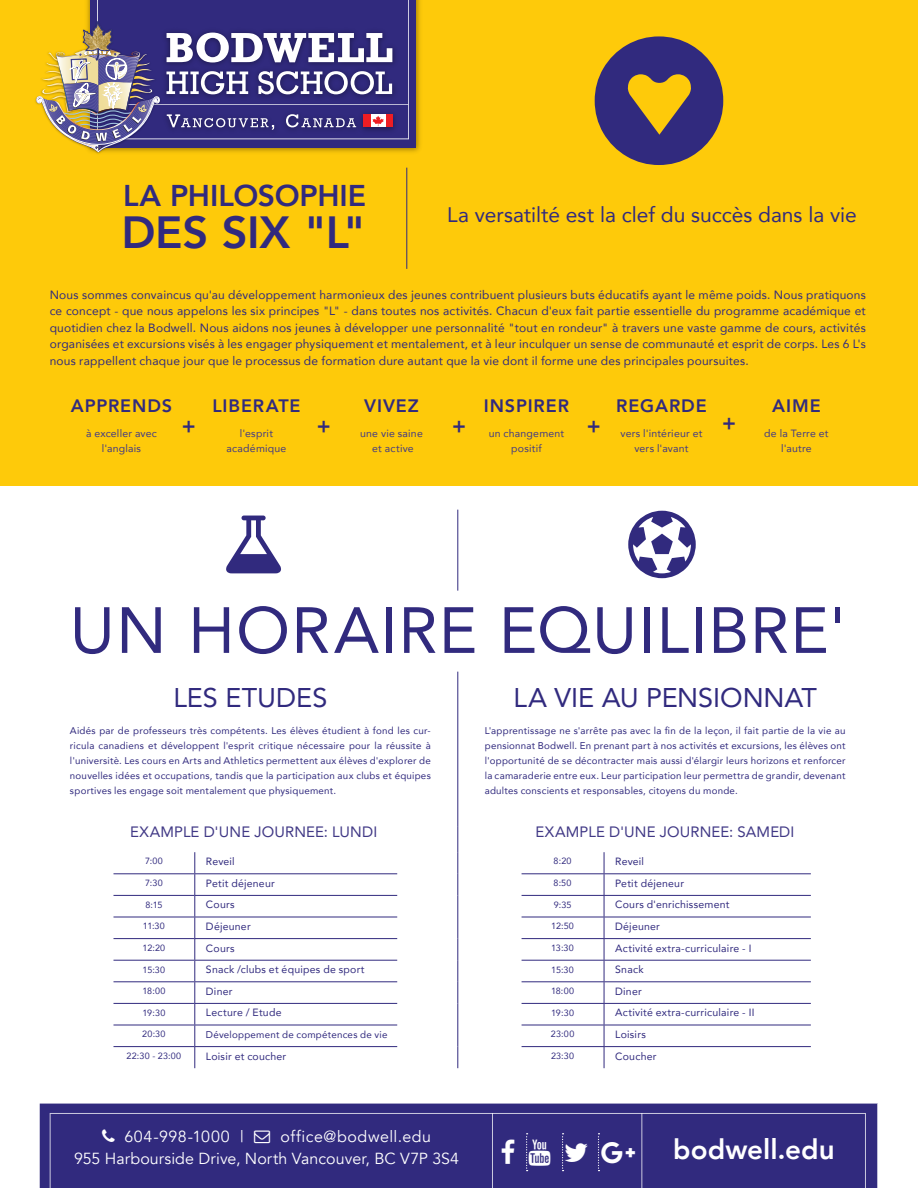
<style>
.page{position:relative;width:918px;height:1188px;background:#fff}
.page>*{position:absolute;margin:0;border:0;box-sizing:border-box;transform-origin:0 0}
.t1{font:64.5px "Avenir";letter-spacing:.02em;color:#312a7e}
.t2{font:800 45px "Avenir";letter-spacing:-.005em;color:#312a7e}
.t3{font:800 30px "Avenir";color:#312a7e}
.t4{font:800 27.75px "Avenir";color:#fff}
.t5{font:27px "Avenir";color:#312a7e}
.t6{font:21px "Avenir";color:#312a7e}
.t7{font:800 21px "Avenir";color:#312a7e}
.t8{font:800 18px "Avenir";letter-spacing:.05em;color:#312a7e}
.t9{font:16.05px/21.8px "Avenir";letter-spacing:.01em;color:#fff}
.t10{font:16.05px "Avenir";letter-spacing:.04em;color:#fff}
.t11{font:15px "Avenir";letter-spacing:.01em;color:#413986}
.t12{font:12px/16.5px "Avenir";letter-spacing:.015em;color:#312a7e;text-align:justify}
.t13{font:10.5px "Avenir";letter-spacing:.02em;color:#312a7e}
.t14{font:10.5px/15px "Avenir";letter-spacing:.02em;color:#413986;text-align:center}
.t15{font:9.75px/15px "Avenir";letter-spacing:.025em;color:#312a7e;text-align:justify}
.t16{font:9px "Avenir";letter-spacing:.025em;color:#312a7e}
</style>
<div class="page">
<div style="left:0;top:0;width:918px;height:486px;background:#feca0a"></div>
<div style="left:40px;top:1104px;width:837px;height:84px;background:#312a7e"></div>
<div style="left:50px;top:1113px;width:816px;height:75px;background:#312a7e"></div>
<hr style="left:492px;top:1113px;width:1px;height:75px;background:#fff">
<hr style="left:641px;top:1113px;width:1px;height:75px;background:#fff">
<img style="left:163px;top:0;width:257px;height:153px">
<div style="left:90px;top:0;width:326px;height:147px;background:#312a7e"></div>
<img style="left:35px;top:98px;width:128px;height:56px">
<svg style="left:36px;top:0;width:373px;height:152px"></svg>
<hr style="left:406px;top:168px;width:1px;height:101px;background:#312a7e">
<hr style="left:457px;top:510px;width:1px;height:81px;background:#312a7e">
<hr style="left:457px;top:672px;width:1px;height:155px;background:#312a7e">
<svg style="left:457px;top:827px;width:1px;height:241px"></svg>
<hr style="left:113px;top:873px;width:82px;height:1px;background:#312a7e">
<hr style="left:195px;top:873px;width:202px;height:1px;background:#312a7e">
<hr style="left:522px;top:873px;width:82px;height:1px;background:#312a7e">
<hr style="left:604px;top:873px;width:207px;height:1px;background:#312a7e">
<hr style="left:113px;top:895px;width:82px;height:1px;background:#312a7e">
<hr style="left:195px;top:895px;width:202px;height:1px;background:#312a7e">
<hr style="left:522px;top:895px;width:82px;height:1px;background:#312a7e">
<hr style="left:604px;top:895px;width:207px;height:1px;background:#312a7e">
<hr style="left:113px;top:917px;width:82px;height:1px;background:#312a7e">
<hr style="left:195px;top:917px;width:202px;height:1px;background:#312a7e">
<hr style="left:522px;top:917px;width:82px;height:1px;background:#312a7e">
<hr style="left:604px;top:917px;width:207px;height:1px;background:#312a7e">
<hr style="left:113px;top:938px;width:82px;height:1px;background:#312a7e">
<hr style="left:195px;top:938px;width:202px;height:1px;background:#312a7e">
<hr style="left:522px;top:938px;width:82px;height:1px;background:#312a7e">
<hr style="left:604px;top:938px;width:207px;height:1px;background:#312a7e">
<hr style="left:113px;top:960px;width:82px;height:1px;background:#312a7e">
<hr style="left:195px;top:960px;width:202px;height:1px;background:#312a7e">
<hr style="left:522px;top:960px;width:82px;height:1px;background:#312a7e">
<hr style="left:604px;top:960px;width:207px;height:1px;background:#312a7e">
<hr style="left:113px;top:981px;width:82px;height:1px;background:#312a7e">
<hr style="left:195px;top:981px;width:202px;height:1px;background:#312a7e">
<hr style="left:522px;top:981px;width:82px;height:1px;background:#312a7e">
<hr style="left:604px;top:981px;width:207px;height:1px;background:#312a7e">
<hr style="left:113px;top:1003px;width:82px;height:1px;background:#312a7e">
<hr style="left:195px;top:1003px;width:202px;height:1px;background:#312a7e">
<hr style="left:522px;top:1003px;width:82px;height:1px;background:#312a7e">
<hr style="left:604px;top:1003px;width:207px;height:1px;background:#312a7e">
<hr style="left:113px;top:1025px;width:82px;height:1px;background:#312a7e">
<hr style="left:195px;top:1025px;width:202px;height:1px;background:#312a7e">
<hr style="left:522px;top:1025px;width:82px;height:1px;background:#312a7e">
<hr style="left:604px;top:1025px;width:207px;height:1px;background:#312a7e">
<hr style="left:113px;top:1046px;width:82px;height:1px;background:#312a7e">
<hr style="left:195px;top:1046px;width:202px;height:1px;background:#312a7e">
<hr style="left:522px;top:1046px;width:82px;height:1px;background:#312a7e">
<hr style="left:604px;top:1046px;width:207px;height:1px;background:#312a7e">
<svg style="left:194px;top:852px;width:1px;height:216px"></svg>
<svg style="left:604px;top:852px;width:1px;height:216px"></svg>
<svg style="left:102px;top:1129px;width:13px;height:13px"></svg>
<svg style="left:254px;top:1130px;width:16px;height:13px"></svg>
<svg style="left:502px;top:1139px;width:13px;height:25px"></svg>
<svg style="left:526px;top:1133px;width:25px;height:38px"></svg>
<svg style="left:562px;top:1133px;width:26px;height:38px"></svg>
<svg style="left:598px;top:1133px;width:37px;height:38px"></svg>
<h3 class="t3" style="left:123px;top:172px;width:245px">LA PHILOSOPHIE</h3>
<h2 class="t2" style="left:121px;top:197px;width:246px">DES SIX "L"</h2>
<h3 class="t6" style="left:447px;top:198px;width:411px">La versatilté est la clef du succès dans la vie</h3>
<p class="t12" style="left:50px;top:286px;width:818px">Nous sommes convaincus qu'au développement harmonieux des jeunes contribuent plusieurs buts éducatifs ayant le même poids. Nous pratiquons ce concept - que nous appelons les six principes "L" - dans toutes nos activités. Chacun d'eux fait partie essentielle du programme académique et quotidien chez la Bodwell. Nous aidons nos jeunes à développer une personnalité "tout en rondeur" à travers une vaste gamme de cours, activités organisées et excursions visés à les engager physiquement et mentalement, et à leur inculquer un sense de communauté et esprit de corps. Les 6 L's nous rappellent chaque jour que le processus de formation dure autant que la vie dont il forme une des principales poursuites.</p>
<h3 class="t8" style="left:71px;top:392px;width:103px">APPRENDS</h3>
<h3 class="t8" style="left:212px;top:392px;width:90px">LIBERATE</h3>
<h3 class="t8" style="left:364px;top:392px;width:56px">VIVEZ</h3>
<h3 class="t8" style="left:484px;top:392px;width:87px">INSPIRER</h3>
<h3 class="t8" style="left:616px;top:392px;width:92px">REGARDE</h3>
<h3 class="t8" style="left:772px;top:392px;width:50px">AIME</h3>
<p class="t14" style="left:86px;top:425px;width:72px">à exceller avec l'anglais</p>
<p class="t14" style="left:227px;top:425px;width:61px">l'esprit académique</p>
<p class="t14" style="left:360px;top:425px;width:64px">une vie saine et active</p>
<p class="t14" style="left:489px;top:425px;width:77px">un changement positif</p>
<p class="t14" style="left:620px;top:425px;width:84px">vers l'intérieur et vers l'avant</p>
<p class="t14" style="left:764px;top:425px;width:66px">de la Terre et l'autre</p>
<h3 class="t7" style="left:182px;top:409px;width:15px">+</h3>
<h3 class="t7" style="left:317px;top:409px;width:15px">+</h3>
<h3 class="t7" style="left:452px;top:409px;width:15px">+</h3>
<h3 class="t7" style="left:587px;top:409px;width:15px">+</h3>
<h3 class="t7" style="left:722px;top:406px;width:15px">+</h3>
<h1 class="t1" style="left:70px;top:579px;width:778px">UN HORAIRE EQUILIBRE'</h1>
<h3 class="t5" style="left:173px;top:676px;width:156px">LES ETUDES</h3>
<p class="t15" style="left:70px;top:722px;width:362px">Aidés par de professeurs très compétents. Les élèves étudient à fond les cur&shy;ricula canadiens et développent l'esprit critique nécessaire pour la réussite à l'universitè. Les cours en Arts and Athletics permettent aux élèves d'explorer de nouvelles idées et occupations, tandis que la participation aux clubs et équipes sportives les engage soit mentalement que physiquement.</p>
<h3 class="t5" style="left:514px;top:676px;width:305px">LA VIE AU PENSIONNAT</h3>
<p class="t15" style="left:485px;top:722px;width:362px">L'apprentissage ne s'arrête pas avec la fin de la leçon, il fait partie de la vie au pensionnat Bodwell. En prenant part à nos activités et excursions, les élèves ont l'opportunité de se décontracter mais aussi d'élargir leurs horizons et renforcer la camaraderie entre eux. Leur participation leur permettra de grandir, devenant adultes conscients et responsables, citoyens du monde.</p>
<h3 class="t11" style="left:130px;top:819px;width:249px">EXAMPLE D'UNE JOURNEE: LUNDI</h3>
<h3 class="t11" style="left:536px;top:819px;width:260px">EXAMPLE D'UNE JOURNEE: SAMEDI</h3>
<p class="t16" style="left:145px;top:854px;width:19px">7:00</p>
<p class="t13" style="left:206px;top:853px;width:30px">Reveil</p>
<p class="t16" style="left:554px;top:854px;width:19px">8:20</p>
<p class="t13" style="left:615px;top:853px;width:30px">Reveil</p>
<p class="t16" style="left:145px;top:876px;width:19px">7:30</p>
<p class="t13" style="left:206px;top:875px;width:70px">Petit déjeneur</p>
<p class="t16" style="left:554px;top:876px;width:19px">8:50</p>
<p class="t13" style="left:615px;top:875px;width:70px">Petit déjeneur</p>
<p class="t16" style="left:145px;top:897px;width:18px">8:15</p>
<p class="t13" style="left:206px;top:896px;width:30px">Cours</p>
<p class="t16" style="left:554px;top:897px;width:19px">9:35</p>
<p class="t13" style="left:615px;top:896px;width:116px">Cours d'enrichissement</p>
<p class="t16" style="left:143px;top:919px;width:24px">11:30</p>
<p class="t13" style="left:206px;top:918px;width:46px">Déjeuner</p>
<p class="t16" style="left:551px;top:919px;width:24px">12:50</p>
<p class="t13" style="left:615px;top:918px;width:46px">Déjeuner</p>
<p class="t16" style="left:143px;top:941px;width:24px">12:20</p>
<p class="t13" style="left:206px;top:940px;width:30px">Cours</p>
<p class="t16" style="left:551px;top:941px;width:24px">13:30</p>
<p class="t13" style="left:615px;top:940px;width:138px">Activité extra-curriculaire - I</p>
<p class="t16" style="left:143px;top:962px;width:24px">15:30</p>
<p class="t13" style="left:206px;top:961px;width:160px">Snack /clubs et équipes de sport</p>
<p class="t16" style="left:551px;top:962px;width:24px">15:30</p>
<p class="t13" style="left:615px;top:961px;width:30px">Snack</p>
<p class="t16" style="left:142px;top:984px;width:25px">18:00</p>
<p class="t13" style="left:206px;top:983px;width:28px">Diner</p>
<p class="t16" style="left:551px;top:984px;width:25px">18:00</p>
<p class="t13" style="left:615px;top:983px;width:28px">Diner</p>
<p class="t16" style="left:143px;top:1005px;width:24px">19:30</p>
<p class="t13" style="left:206px;top:1004px;width:77px">Lecture / Etude</p>
<p class="t16" style="left:551px;top:1005px;width:24px">19:30</p>
<p class="t13" style="left:615px;top:1004px;width:141px">Activité extra-curriculaire - II</p>
<p class="t16" style="left:142px;top:1027px;width:25px">20:30</p>
<p class="t15" style="left:206px;top:1027px;width:183px">Développement de compétences de vie</p>
<p class="t16" style="left:551px;top:1027px;width:25px">23:00</p>
<p class="t13" style="left:615px;top:1026px;width:32px">Loisirs</p>
<p class="t16" style="left:127px;top:1049px;width:56px">22:30 - 23:00</p>
<p class="t13" style="left:206px;top:1048px;width:82px">Loisir et coucher</p>
<p class="t16" style="left:551px;top:1049px;width:25px">23:30</p>
<p class="t13" style="left:615px;top:1048px;width:43px">Coucher</p>
<h3 class="t9" style="left:74px;top:1126px;width:386px;text-indent:206px">office@bodwell.edu<br>955 Harbourside Drive, North Vancouver, BC V7P 3S4</h3>
<h3 class="t4" style="left:673px;top:1128px;width:163px">bodwell.edu</h3>
<h3 class="t10" style="left:124px;top:1127px;width:121px">604-998-1000 |</h3>
</div>
